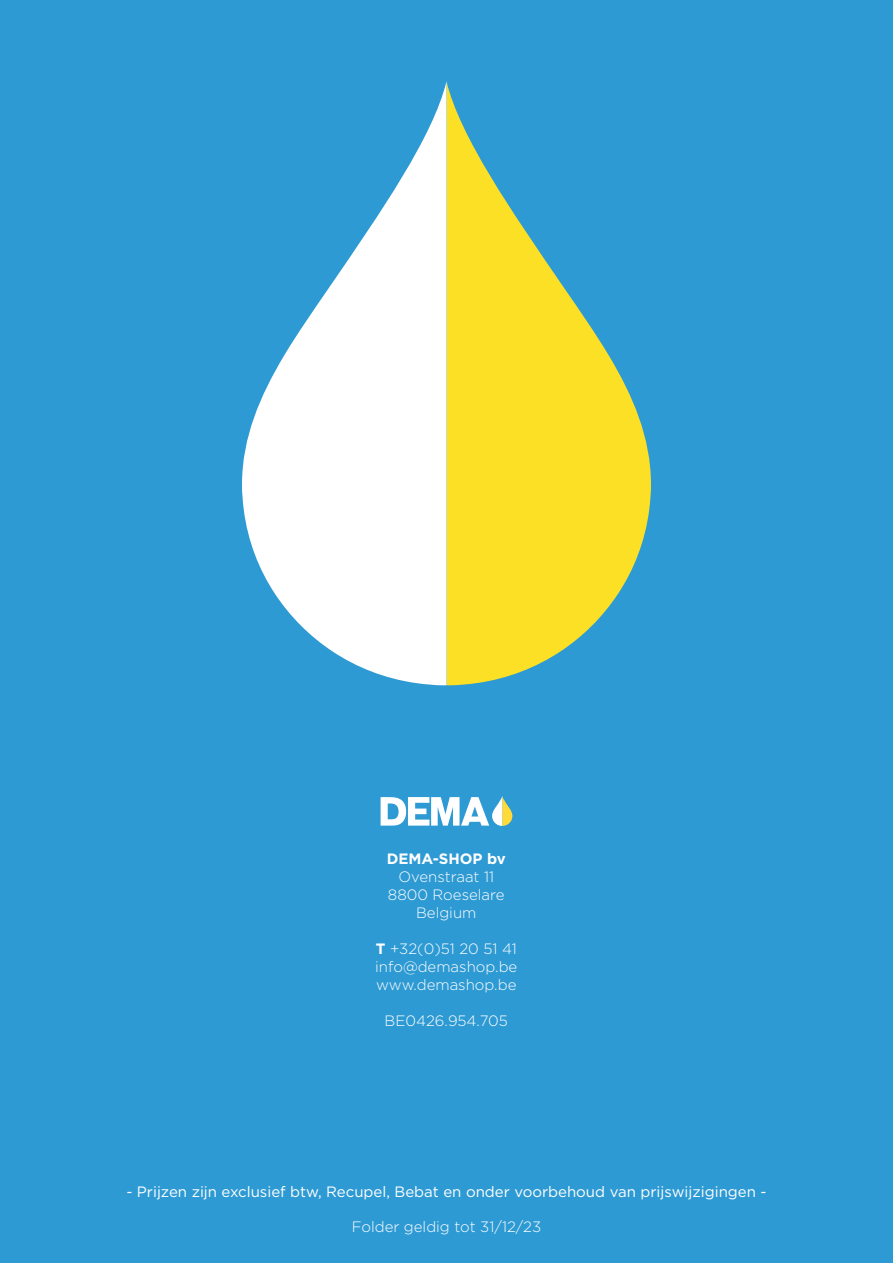
<style>
.page{position:relative;width:893px;height:1263px;background:#2e9ad4}
.page>*{position:absolute;margin:0;border:0;box-sizing:border-box;transform-origin:0 0}
.t1{font:300 15px "Gotham";color:#fff}
.t2{font:15px "Gotham";color:#fff}
.t3{font:700 15px "Gotham";color:#fff}
.s1{font-weight:700}
</style>
<div class="page">
<svg style="left:381px;top:796px;width:131px;height:30px"></svg>
<svg style="left:446px;top:81px;width:205px;height:604px;fill:#fbe026"></svg>
<svg style="left:242px;top:83px;width:204px;height:602px;fill:#fff"></svg>
<p class="t3" style="left:387px;top:849px;width:121px">DEMA-SHOP bv</p>
<p class="t1" style="left:398px;top:867px;width:97px">Ovenstraat 11</p>
<p class="t1" style="left:388px;top:885px;width:118px">8800 Roeselare</p>
<p class="t1" style="left:416px;top:903px;width:62px">Belgium</p>
<p class="t1" style="left:376px;top:939px;width:142px"><span class="s1">T</span> +32(0)51 20 51 41</p>
<p class="t1" style="left:375px;top:957px;width:144px">info@demashop.be</p>
<p class="t1" style="left:376px;top:975px;width:142px">www.demashop.be</p>
<p class="t1" style="left:385px;top:1011px;width:125px">BE0426.954.705</p>
<p class="t2" style="left:126px;top:1182px;width:642px">- Prijzen zijn exclusief btw, Recupel, Bebat en onder voorbehoud van prijswijzigingen -</p>
<p class="t1" style="left:352px;top:1218px;width:191px">Folder geldig tot 31/12/23</p>
</div>
